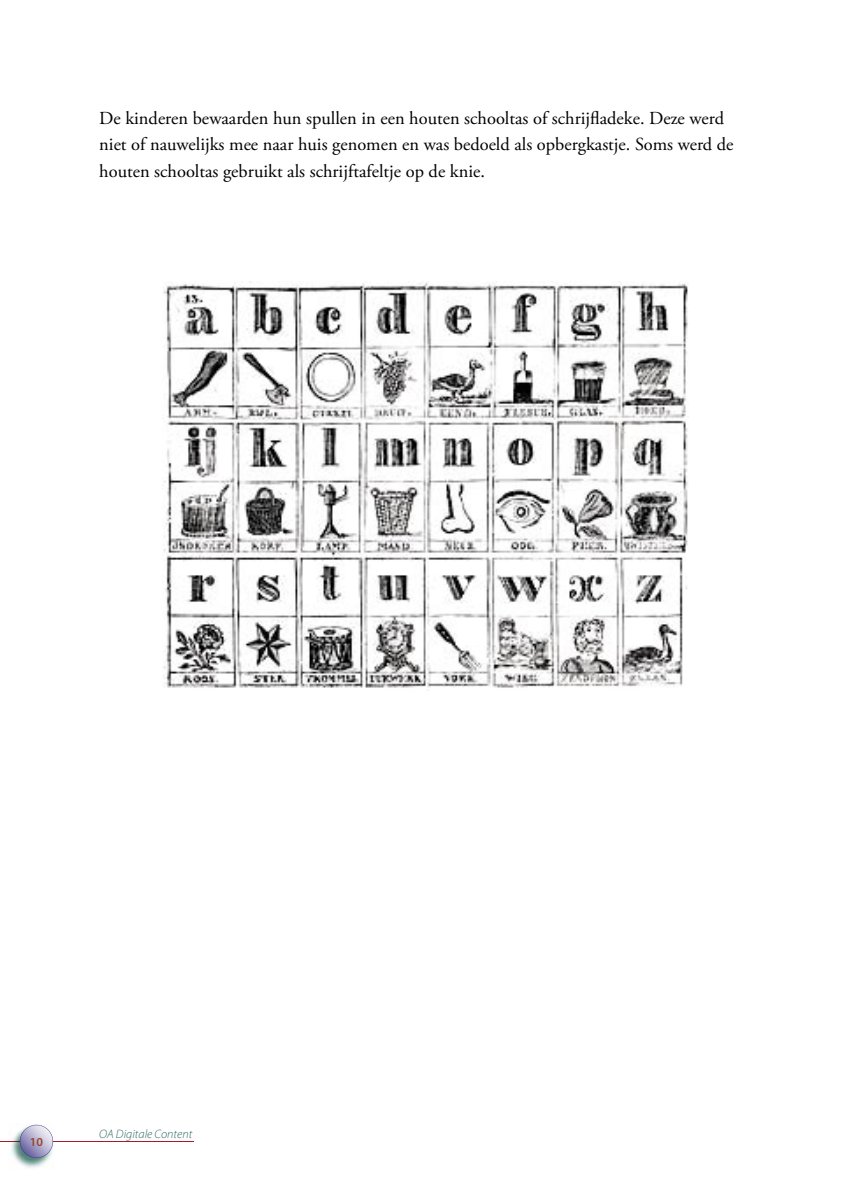
<style>
.page{position:relative;width:844px;height:1191px;background:#fff}
.page>*{position:absolute;margin:0;border:0;box-sizing:border-box;transform-origin:0 0}
.t1{font:18.38px/26.2px "Adobe Garamond Pro";color:#000}
.t2{font:italic 300 12.25px "Myriad Pro";color:#2c695e}
.t3{font:600 12.25px "Myriad Pro";color:#99452c}
</style>
<div class="page">
<img style="left:162px;top:281px;width:525px;height:410px">
<hr style="left:0;top:1141px;width:193px;height:1px;background:#a9192d">
<img style="left:11px;top:1130px;width:38px;height:38px">
<svg style="left:20px;top:1124px;width:33px;height:34px"></svg>
<p class="t1" style="left:99px;top:106px;width:635px">De kinderen bewaarden hun spullen in een houten schooltas of schrijfladeke. Deze werd niet of nauwelijks mee naar huis genomen en was bedoeld als opbergkastje. Soms werd de houten schooltas gebruikt als schrijftafeltje op de knie.</p>
<p class="t3" style="left:30px;top:1134px;width:15px">10</p>
<p class="t2" style="left:99px;top:1127px;width:94px">OA Digitale Content</p>
</div>
